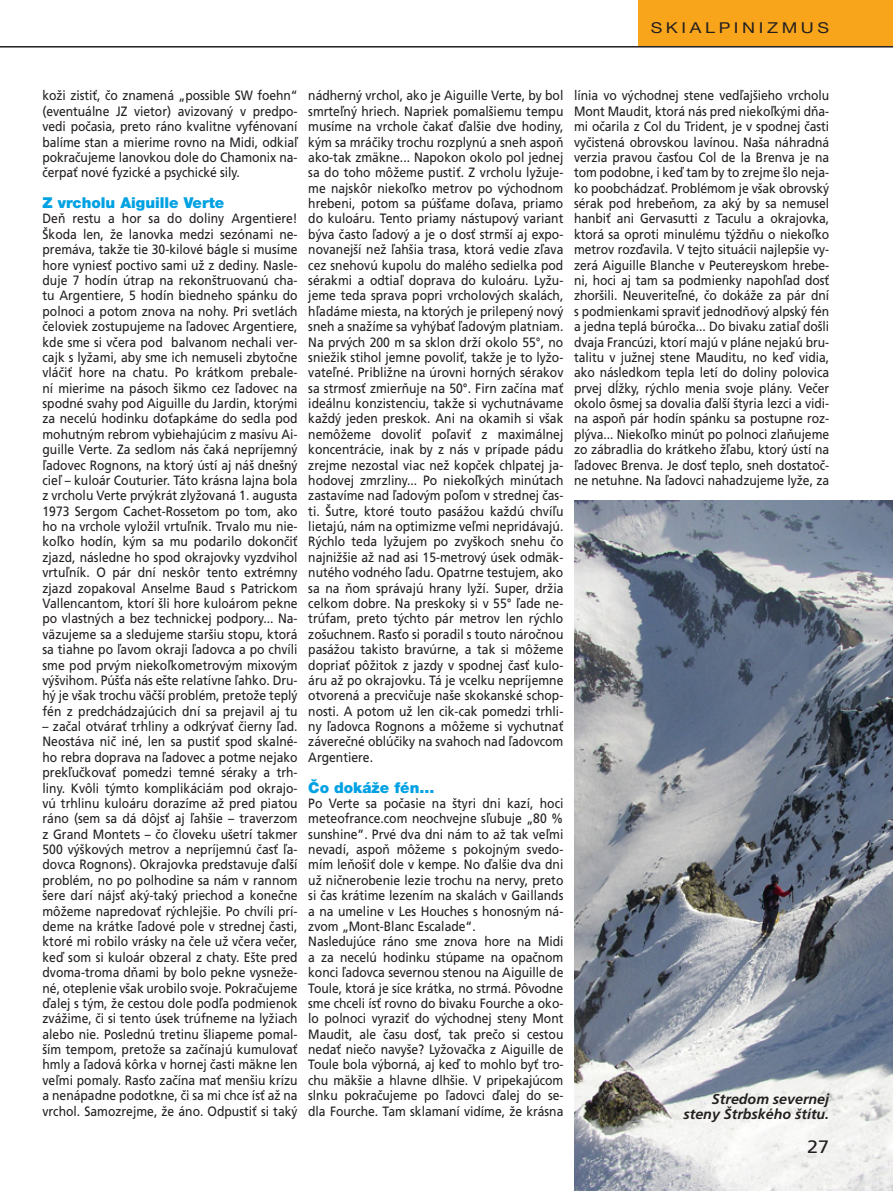
<style>
.page{position:relative;width:893px;height:1191px;background:#fff}
.page>*{position:absolute;margin:0;border:0;box-sizing:border-box;transform-origin:0 0}
.pagina{font:18px "Frutiger CE";color:#231f20;scale:1.1 1}
.medzititul{font:900 15px "Helvetica Neue LT Pro";color:#00a1e3}
.t1{font:15px "Helvetica Neue LT Pro";letter-spacing:.2em;color:#231f20;scale:1.2 1}
.foto{font:italic 700 14.25px/15px "Frutiger CE";color:#231f20;text-align:right}
.t2{font:13.5px/15.3px "Frutiger CE";color:#231f20;text-align:justify;scale:.9 1}
</style>
<div class="page">
<div style="left:638px;top:0;width:255px;height:46px;background:#f9a51b"></div>
<hr style="left:0;top:46px;width:893px;height:2px;background:#231f20">
<img style="left:574px;top:500px;width:319px;height:691px">
<p class="t1" style="left:651px;top:19px;width:150px">SKIALPINIZMUS</p>
<p class="t2" style="left:43px;top:88px;width:285px">koži zistiť, čo znamená „possible SW foehn“ (eventuálne JZ vietor) avizovaný v predpo&shy;vedi počasia, preto ráno kvalitne vyfénovaní balíme stan a mierime rovno na Midi, odkiaľ pokračujeme lanovkou dole do Chamonix na&shy;čerpať nové fyzické a psychické sily.</p>
<p class="medzititul" style="left:43px;top:194px;width:183px">Z vrcholu Aiguille Verte</p>
<p class="t2" style="left:43px;top:211px;width:285px">Deň restu a hor sa do doliny Argentiere!<br>Škoda len, že lanovka medzi sezónami ne&shy;premáva, takže tie 30-kilové bágle si musíme hore vyniesť poctivo sami už z dediny. Nasle&shy;duje 7 hodín útrap na rekonštruovanú cha&shy;tu Argentiere, 5 hodín biedneho spánku do polnoci a potom znova na nohy. Pri svetlách čeloviek zostupujeme na ľadovec Argentiere, kde sme si včera pod balvanom nechali ver&shy;cajk s lyžami, aby sme ich nemuseli zbytočne vláčiť hore na chatu. Po krátkom prebale&shy;ní mierime na pásoch šikmo cez ľadovec na spodné svahy pod Aiguille du Jardin, ktorými za necelú hodinku doťapkáme do sedla pod mohutným rebrom vybiehajúcim z masívu Ai&shy;guille Verte. Za sedlom nás čaká nepríjemný ľadovec Rognons, na ktorý ústí aj náš dnešný cieľ – kuloár Couturier. Táto krásna lajna bola z vrcholu Verte prvýkrát zlyžovaná 1. augusta 1973 Sergom Cachet-Rossetom po tom, ako ho na vrchole vyložil vrtuľník. Trvalo mu nie&shy;koľko hodín, kým sa mu podarilo dokončiť zjazd, následne ho spod okrajovky vyzdvihol vrtuľník. O pár dní neskôr tento extrémny zjazd zopakoval Anselme Baud s Patrickom Vallencantom, ktorí šli hore kuloárom pekne po vlastných a bez technickej podpory... Na&shy;väzujeme sa a sledujeme staršiu stopu, ktorá sa tiahne po ľavom okraji ľadovca a po chvíli sme pod prvým niekoľkometrovým mixovým výšvihom. Púšťa nás ešte relatívne ľahko. Dru&shy;hý je však trochu väčší problém, pretože teplý fén z predchádzajúcich dní sa prejavil aj tu</p>
<p class="t2" style="left:43px;top:718px;width:285px">– začal otvárať trhliny a odkrývať čierny ľad.<br>Neostáva nič iné, len sa pustiť spod skalné&shy;ho rebra doprava na ľadovec a potme nejako prekľučkovať pomedzi temné séraky a trh&shy;liny. Kvôli týmto komplikáciám pod okrajo&shy;vú trhlinu kuloáru dorazíme až pred piatou ráno (sem sa dá dôjsť aj ľahšie – traverzom z Grand Montets – čo človeku ušetrí takmer 500 výškových metrov a nepríjemnú časť ľa&shy;dovca Rognons). Okrajovka predstavuje ďalší problém, no po polhodine sa nám v rannom šere darí nájsť aký-taký priechod a konečne môžeme napredovať rýchlejšie. Po chvíli prí&shy;deme na krátke ľadové pole v strednej časti, ktoré mi robilo vrásky na čele už včera večer, keď som si kuloár obzeral z chaty. Ešte pred dvoma-troma dňami by bolo pekne vysneže&shy;né, oteplenie však urobilo svoje. Pokračujeme ďalej s tým, že cestou dole podľa podmienok zvážime, či si tento úsek trúfneme na lyžiach alebo nie. Poslednú tretinu šliapeme pomal&shy;ším tempom, pretože sa začínajú kumulovať hmly a ľadová kôrka v hornej časti mäkne len veľmi pomaly. Rasťo začína mať menšiu krízu a nenápadne podotkne, či sa mi chce ísť až na vrchol. Samozrejme, že áno. Odpustiť si taký</p>
<p class="t2" style="left:308px;top:88px;width:285px">nádherný vrchol, ako je Aiguille Verte, by bol smrteľný hriech. Napriek pomalšiemu tempu musíme na vrchole čakať ďalšie dve hodiny, kým sa mráčiky trochu rozplynú a sneh aspoň ako-tak zmäkne... Napokon okolo pol jednej sa do toho môžeme pustiť. Z vrcholu lyžuje&shy;me najskôr niekoľko metrov po východnom hrebeni, potom sa púšťame doľava, priamo do kuloáru. Tento priamy nástupový variant býva často ľadový a je o dosť strmší aj expo&shy;novanejší než ľahšia trasa, ktorá vedie zľava cez snehovú kupolu do malého sedielka pod sérakmi a odtiaľ doprava do kuloáru. Lyžu&shy;jeme teda sprava popri vrcholových skalách, hľadáme miesta, na ktorých je prilepený nový sneh a snažíme sa vyhýbať ľadovým platniam.<br>Na prvých 200 m sa sklon drží okolo 55°, no sniežik stihol jemne povoliť, takže je to lyžo&shy;vateľné. Približne na úrovni horných sérakov sa strmosť zmierňuje na 50°. Firn začína mať ideálnu konzistenciu, takže si vychutnávame každý jeden preskok. Ani na okamih si však nemôžeme dovoliť poľaviť z maximálnej koncentrácie, inak by z nás v prípade pádu zrejme nezostal viac než kopček chlpatej ja&shy;hodovej zmrzliny... Po niekoľkých minútach zastavíme nad ľadovým poľom v strednej čas&shy;ti. Šutre, ktoré touto pasážou každú chvíľu lietajú, nám na optimizme veľmi nepridávajú.<br>Rýchlo teda lyžujem po zvyškoch snehu čo najnižšie až nad asi 15-metrový úsek odmäk&shy;nutého vodného ľadu. Opatrne testujem, ako sa na ňom správajú hrany lyží. Super, držia celkom dobre. Na preskoky si v 55° ľade ne&shy;trúfam, preto týchto pár metrov len rýchlo zošuchnem. Rasťo si poradil s touto náročnou pasážou takisto bravúrne, a tak si môžeme dopriať pôžitok z jazdy v spodnej časť kulo&shy;áru až po okrajovku. Tá je vcelku nepríjemne otvorená a precvičuje naše skokanské schop&shy;nosti. A potom už len cik-cak pomedzi trhli&shy;ny ľadovca Rognons a môžeme si vychutnať záverečné oblúčiky na svahoch nad ľadovcom Argentiere.</p>
<p class="medzititul" style="left:308px;top:778px;width:128px">Čo dokáže fén...</p>
<p class="t2" style="left:308px;top:795px;width:285px">Po Verte sa počasie na štyri dni kazí, hoci meteofrance.com neochvejne sľubuje „80 % sunshine”. Prvé dva dni nám to až tak veľmi nevadí, aspoň môžeme s pokojným svedo&shy;mím leňošiť dole v kempe. No ďalšie dva dni už ničnerobenie lezie trochu na nervy, preto si čas krátime lezením na skalách v Gaillands a na umeline v Les Houches s honosným ná&shy;zvom „Mont-Blanc Escalade“.</p>
<p class="t2" style="left:308px;top:934px;width:285px">Nasledujúce ráno sme znova hore na Midi a za necelú hodinku stúpame na opačnom konci ľadovca severnou stenou na Aiguille de Toule, ktorá je síce krátka, no strmá. Pôvodne sme chceli ísť rovno do bivaku Fourche a oko&shy;lo polnoci vyraziť do východnej steny Mont Maudit, ale času dosť, tak prečo si cestou nedať niečo navyše? Lyžovačka z Aiguille de Toule bola výborná, aj keď to mohlo byť tro&shy;chu mäkšie a hlavne dlhšie. V pripekajúcom slnku pokračujeme po ľadovci ďalej do se&shy;dla Fourche. Tam sklamaní vidíme, že krásna</p>
<p class="t2" style="left:574px;top:88px;width:285px">línia vo východnej stene vedľajšieho vrcholu Mont Maudit, ktorá nás pred niekoľkými dňa&shy;mi očarila z Col du Trident, je v spodnej časti vyčistená obrovskou lavínou. Naša náhradná verzia pravou časťou Col de la Brenva je na tom podobne, i keď tam by to zrejme šlo neja&shy;ko poobchádzať. Problémom je však obrovský sérak pod hrebeňom, za aký by sa nemusel hanbiť ani Gervasutti z Taculu a okrajovka, ktorá sa oproti minulému týždňu o niekoľko metrov rozďavila. V tejto situácii najlepšie vy&shy;zerá Aiguille Blanche v Peutereyskom hrebe&shy;ni, hoci aj tam sa podmienky napohľad dosť zhoršili. Neuveriteľné, čo dokáže za pár dní s podmienkami spraviť jednodňový alpský fén a jedna teplá búročka... Do bivaku zatiaľ došli dvaja Francúzi, ktorí majú v pláne nejakú bru&shy;talitu v južnej stene Mauditu, no keď vidia, ako následkom tepla letí do doliny polovica prvej dĺžky, rýchlo menia svoje plány. Večer okolo ôsmej sa dovalia ďalší štyria lezci a vidi&shy;na aspoň pár hodín spánku sa postupne roz&shy;plýva... Niekoľko minút po polnoci zlaňujeme zo zábradlia do krátkeho žľabu, ktorý ústí na ľadovec Brenva. Je dosť teplo, sneh dostatoč&shy;ne netuhne. Na ľadovci nahadzujeme lyže, za</p>
<p class="foto" style="left:683px;top:1091px;width:147px">Stredom severnej steny Štrbského štítu.</p>
<p class="pagina" style="left:807px;top:1135px;width:22px">27</p>
</div>
